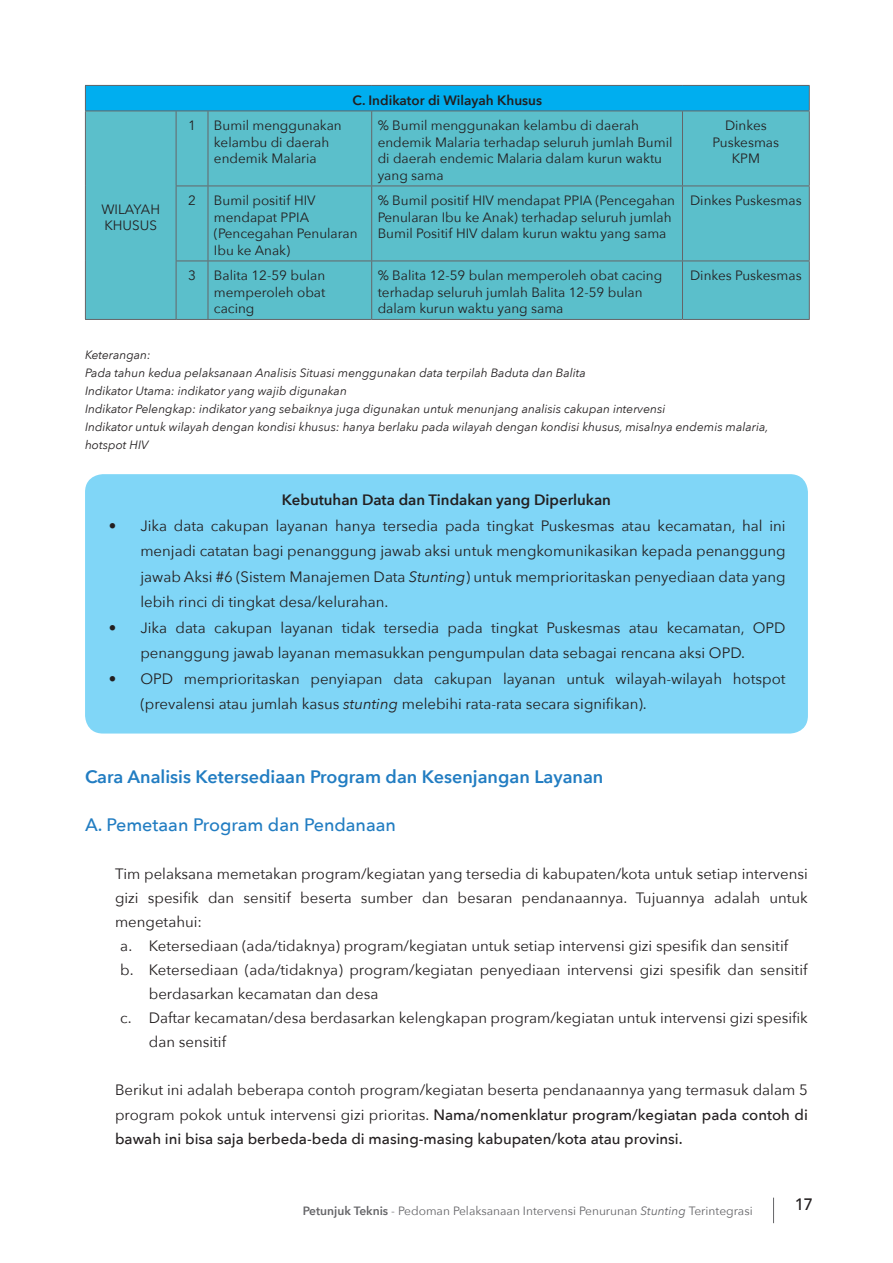
<style>
.page{position:relative;width:893px;height:1263px;background:#fff}
.page>*{position:absolute;margin:0;border:0;box-sizing:border-box;transform-origin:0 0}
.BODYCOPY{font:600 18px "Avenir Next";color:#227dc2}
.BODYCOPY-2{font:500 18px "Avenir Next";color:#227dc2}
.t1{font:500 16.5px "Avenir";color:#231f20}
.BODYCOPY-3{font:15px/24px "Avenir Next";color:#231f20}
.BODYCOPY-4{font:600 15px "Avenir Next";color:#231f20}
.TEXT_TABEL{font:13.5px/16.5px "Avenir Next";color:#231f20}
.TEXT_TABEL-2{font:600 13.5px "Avenir Next";color:#231f20}
.BODYCOPY-5{font:italic 12px/18px "Avenir Next";color:#231f20}
.t2{font:12px "Avenir Next";color:#656568}
.s1{font-style:italic}
.s2{font-weight:500}
.s3{font-weight:600}
</style>
<div class="page">
<svg style="left:773px;top:1197px;width:1px;height:26px"></svg>
<div style="left:85px;top:474px;width:723px;height:259px;background:#80d6f7;border-radius:18px"></div>
<div style="left:85px;top:85px;width:724px;height:26px;background:#00aeef"></div>
<div style="left:86px;top:112px;width:723px;height:207px;background:#5bbfcb"></div>
<hr style="left:85px;top:85px;width:91px;height:1px;background:#656568">
<svg style="left:85px;top:86px;width:1px;height:25px"></svg>
<hr style="left:176px;top:85px;width:32px;height:1px;background:#656568">
<hr style="left:208px;top:85px;width:164px;height:1px;background:#656568">
<hr style="left:372px;top:85px;width:310px;height:1px;background:#656568">
<hr style="left:682px;top:85px;width:128px;height:1px;background:#656568">
<svg style="left:809px;top:86px;width:1px;height:25px"></svg>
<hr style="left:85px;top:111px;width:91px;height:1px;background:#656568">
<hr style="left:85px;top:111px;width:1px;height:75px;background:#656568">
<hr style="left:176px;top:111px;width:32px;height:1px;background:#656568">
<hr style="left:176px;top:111px;width:1px;height:75px;background:#656568">
<hr style="left:208px;top:111px;width:164px;height:1px;background:#656568">
<hr style="left:208px;top:111px;width:1px;height:75px;background:#656568">
<hr style="left:372px;top:111px;width:310px;height:1px;background:#656568">
<hr style="left:371px;top:111px;width:1px;height:75px;background:#656568">
<hr style="left:682px;top:111px;width:128px;height:1px;background:#656568">
<hr style="left:682px;top:111px;width:1px;height:75px;background:#656568">
<hr style="left:809px;top:111px;width:1px;height:75px;background:#656568">
<hr style="left:85px;top:186px;width:1px;height:75px;background:#656568">
<hr style="left:176px;top:186px;width:32px;height:1px;background:#656568">
<hr style="left:176px;top:186px;width:1px;height:75px;background:#656568">
<hr style="left:208px;top:186px;width:164px;height:1px;background:#656568">
<hr style="left:208px;top:186px;width:1px;height:75px;background:#656568">
<hr style="left:372px;top:186px;width:310px;height:1px;background:#656568">
<hr style="left:371px;top:186px;width:1px;height:75px;background:#656568">
<hr style="left:682px;top:186px;width:128px;height:1px;background:#656568">
<hr style="left:682px;top:186px;width:1px;height:75px;background:#656568">
<hr style="left:809px;top:186px;width:1px;height:75px;background:#656568">
<hr style="left:85px;top:261px;width:1px;height:58px;background:#656568">
<hr style="left:176px;top:261px;width:32px;height:1px;background:#656568">
<hr style="left:176px;top:261px;width:1px;height:58px;background:#656568">
<hr style="left:208px;top:261px;width:164px;height:1px;background:#656568">
<hr style="left:208px;top:261px;width:1px;height:58px;background:#656568">
<hr style="left:372px;top:261px;width:310px;height:1px;background:#656568">
<hr style="left:371px;top:261px;width:1px;height:58px;background:#656568">
<hr style="left:682px;top:261px;width:128px;height:1px;background:#656568">
<hr style="left:682px;top:261px;width:1px;height:58px;background:#656568">
<hr style="left:809px;top:261px;width:1px;height:58px;background:#656568">
<hr style="left:85px;top:319px;width:91px;height:1px;background:#656568">
<hr style="left:176px;top:319px;width:32px;height:1px;background:#656568">
<hr style="left:208px;top:319px;width:164px;height:1px;background:#656568">
<hr style="left:372px;top:319px;width:310px;height:1px;background:#656568">
<hr style="left:682px;top:319px;width:128px;height:1px;background:#656568">
<p class="TEXT_TABEL-2" style="left:353px;top:89px;width:191px">C. Indikator di Wilayah Khusus</p>
<p class="TEXT_TABEL" style="left:101px;top:200px;width:60px">WILAYAH<br>KHUSUS</p>
<p class="TEXT_TABEL" style="left:188px;top:117px;width:9px">1</p>
<p class="TEXT_TABEL" style="left:214px;top:117px;width:129px">Bumil menggunakan kelambu di daerah endemik Malaria</p>
<p class="TEXT_TABEL" style="left:378px;top:117px;width:296px">% Bumil menggunakan kelambu di daerah endemik Malaria terhadap seluruh jumlah Bumil di daerah endemic Malaria dalam kurun waktu yang sama</p>
<p class="TEXT_TABEL" style="left:725px;top:117px;width:43px">Dinkes</p>
<p class="TEXT_TABEL" style="left:713px;top:133px;width:68px">Puskesmas</p>
<p class="TEXT_TABEL" style="left:732px;top:150px;width:30px">KPM</p>
<p class="TEXT_TABEL" style="left:188px;top:192px;width:9px">2</p>
<p class="TEXT_TABEL" style="left:214px;top:192px;width:145px">Bumil positif HIV mendapat PPIA (Pencegahan Penularan<br>Ibu ke Anak)</p>
<p class="TEXT_TABEL" style="left:378px;top:192px;width:299px">% Bumil positif HIV mendapat PPIA (Pencegahan<br>Penularan Ibu ke Anak) terhadap seluruh jumlah<br>Bumil Positif HIV dalam kurun waktu yang sama</p>
<p class="TEXT_TABEL" style="left:690px;top:192px;width:113px">Dinkes Puskesmas</p>
<p class="TEXT_TABEL" style="left:188px;top:267px;width:9px">3</p>
<p class="TEXT_TABEL" style="left:214px;top:267px;width:113px;text-align:justify">Balita 12-59 bulan memperoleh obat cacing</p>
<p class="TEXT_TABEL" style="left:378px;top:267px;width:286px">% Balita 12-59 bulan memperoleh obat cacing terhadap seluruh jumlah Balita 12-59 bulan dalam kurun waktu yang sama</p>
<p class="TEXT_TABEL" style="left:690px;top:267px;width:113px">Dinkes Puskesmas</p>
<p class="BODYCOPY-5" style="left:85px;top:345px;width:67px">Keterangan:</p>
<p class="BODYCOPY-5" style="left:85px;top:363px;width:502px">Pada tahun kedua pelaksanaan Analisis Situasi menggunakan data terpilah Baduta dan Balita</p>
<p class="BODYCOPY-5" style="left:85px;top:381px;width:263px">Indikator Utama: indikator yang wajib digunakan</p>
<p class="BODYCOPY-5" style="left:85px;top:399px;width:582px">Indikator Pelengkap: indikator yang sebaiknya juga digunakan untuk menunjang analisis cakupan intervensi</p>
<p class="BODYCOPY-5" style="left:85px;top:417px;width:685px">Indikator untuk wilayah dengan kondisi khusus: hanya berlaku pada wilayah dengan kondisi khusus, misalnya endemis malaria, hotspot HIV</p>
<p class="BODYCOPY-4" style="left:282px;top:487px;width:330px">Kebutuhan Data dan Tindakan yang Diperlukan</p>
<p class="BODYCOPY-3" style="left:140px;top:512px;width:647px;line-height:25.5px;text-align:justify;text-indent:-32px">• Jika data cakupan layanan hanya tersedia pada tingkat Puskesmas atau kecamatan, hal ini menjadi catatan bagi penanggung jawab aksi untuk mengkomunikasikan kepada penanggung jawab Aksi #6 (Sistem Manajemen Data <span class="s1">Stunting</span>) untuk memprioritaskan penyediaan data yang lebih rinci di tingkat desa/kelurahan.</p>
<p class="BODYCOPY-3" style="left:140px;top:614px;width:647px;line-height:25.5px;text-indent:-32px">• Jika data cakupan layanan tidak tersedia pada tingkat Puskesmas atau kecamatan, OPD penanggung jawab layanan memasukkan pengumpulan data sebagai rencana aksi OPD.</p>
<p class="BODYCOPY-3" style="left:140px;top:665px;width:647px;line-height:25.5px;text-indent:-32px">• OPD memprioritaskan penyiapan data cakupan layanan untuk wilayah-wilayah hotspot (prevalensi atau jumlah kasus <span class="s1">stunting</span> melebihi rata-rata secara signifikan).</p>
<p class="BODYCOPY" style="left:85px;top:762px;width:520px">Cara Analisis Ketersediaan Program dan Kesenjangan Layanan</p>
<p class="BODYCOPY-2" style="left:85px;top:810px;width:313px">A. Pemetaan Program dan Pendanaan</p>
<p class="BODYCOPY-3" style="left:115px;top:861px;width:694px;text-align:justify">Tim pelaksana memetakan program/kegiatan yang tersedia di kabupaten/kota untuk setiap intervensi gizi spesifik dan sensitif beserta sumber dan besaran pendanaannya. Tujuannya adalah untuk mengetahui:</p>
<p class="BODYCOPY-3" style="left:120px;top:933px;width:669px">a. Ketersediaan (ada/tidaknya) program/kegiatan untuk setiap intervensi gizi spesifik dan sensitif</p>
<p class="BODYCOPY-3" style="left:149px;top:957px;width:660px;text-indent:-28px">b. Ketersediaan (ada/tidaknya) program/kegiatan penyediaan intervensi gizi spesifik dan sensitif berdasarkan kecamatan dan desa</p>
<p class="BODYCOPY-3" style="left:149px;top:1005px;width:661px;text-indent:-28px">c. Daftar kecamatan/desa berdasarkan kelengkapan program/kegiatan untuk intervensi gizi spesifik dan sensitif</p>
<p class="BODYCOPY-3" style="left:115px;top:1077px;width:694px;text-align:justify">Berikut ini adalah beberapa contoh program/kegiatan beserta pendanaannya yang termasuk dalam 5 program pokok untuk intervensi gizi prioritas. <span class="s2">Nama/nomenklatur program/kegiatan pada contoh di bawah ini bisa saja berbeda-beda di masing-masing kabupaten/kota atau provinsi.</span></p>
<p class="t2" style="left:303px;top:1201px;width:451px"><span class="s3">Petunjuk Teknis</span> - Pedoman Pelaksanaan Intervensi Penurunan <span class="s1">Stunting</span> Terintegrasi</p>
<p class="t1" style="left:795px;top:1195px;width:20px">17</p>
</div>
